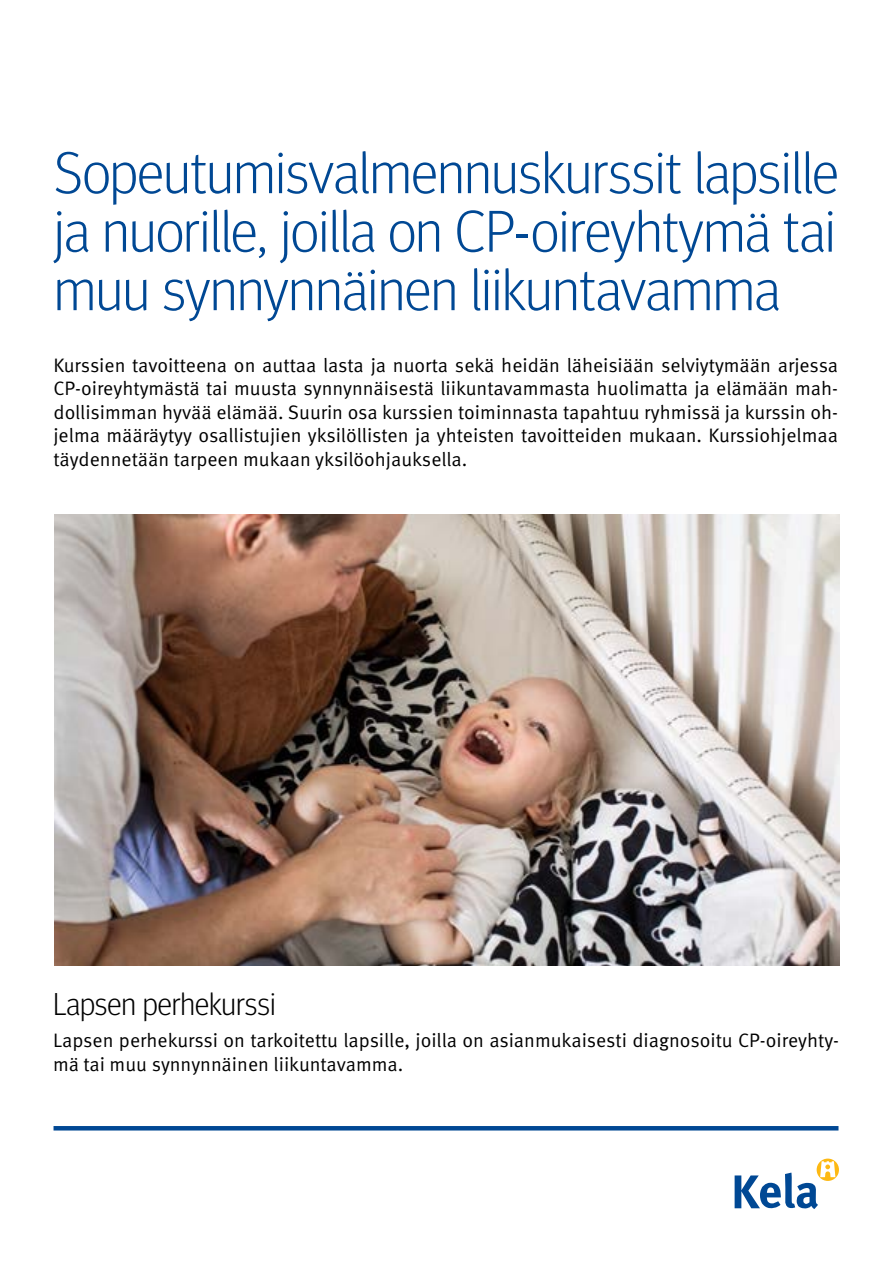
<style>
.page{position:relative;width:893px;height:1263px;background:#fff}
.page>*{position:absolute;margin:0;border:0;box-sizing:border-box;transform-origin:0 0}
.H1_Otsikko_sininen{font:300 58.5px/58.5px "Meta Headline Pro";color:#004894;text-align:justify}
.H2_Väliotsikko{font:300 31.5px "Meta Headline Pro";color:#000}
.P_Leipäteksti_tasapa{font:19.5px/23.4px "Meta Pro Norm";color:#000;text-align:justify}
</style>
<div class="page">
<hr style="left:54px;top:1126px;width:784px;height:4px;background:#004894">
<svg style="left:817px;top:1158px;width:22px;height:23px"></svg>
<svg style="left:735px;top:1161px;width:100px;height:48px"></svg>
<img style="left:54px;top:514px;width:785px;height:451px">
<h1 class="H1_Otsikko_sininen" style="left:54px;top:139px;width:786px">Sopeutumisvalmennuskurssit lapsille ja nuorille, joilla on CP-oireyhtymä tai muu synnynnäinen liikuntavamma</h1>
<p class="P_Leipäteksti_tasapa" style="left:54px;top:352px;width:786px">Kurssien tavoitteena on auttaa lasta ja nuorta sekä heidän läheisiään selviytymään arjessa CP-oireyhtymästä tai muusta synnynnäisestä liikuntavammasta huolimatta ja elämään mah&shy;dollisimman hyvää elämää. Suurin osa kurssien toiminnasta tapahtuu ryhmissä ja kurssin oh&shy;jelma määräytyy osallistujien yksilöllisten ja yhteisten tavoitteiden mukaan. Kurssiohjelmaa täydennetään tarpeen mukaan yksilöohjauksella.</p>
<h2 class="H2_Väliotsikko" style="left:53px;top:981px;width:224px">Lapsen perhekurssi</h2>
<p class="P_Leipäteksti_tasapa" style="left:53px;top:1027px;width:787px;line-height:24px">Lapsen perhekurssi on tarkoitettu lapsille, joilla on asianmukaisesti diagnosoitu CP-oireyhty&shy;mä tai muu synnynnäinen liikuntavamma.</p>
</div>
